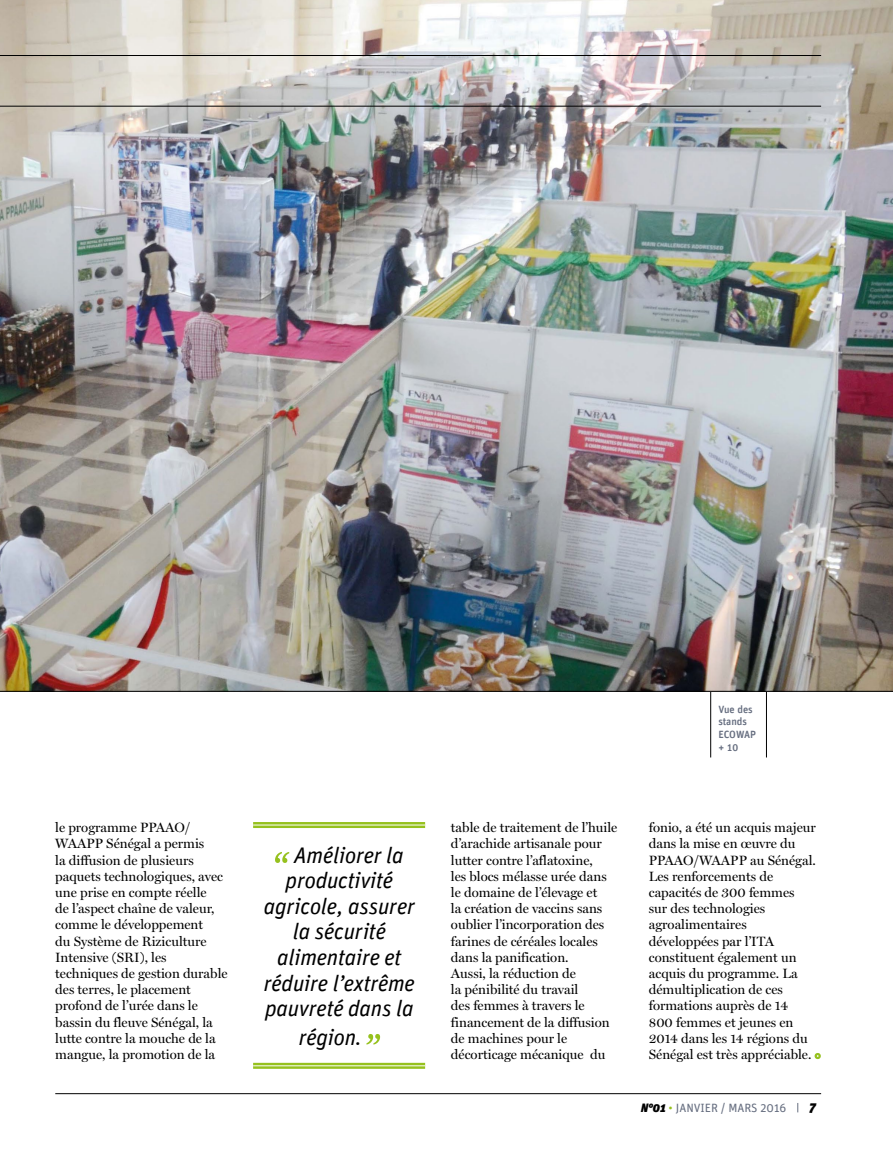
<style>
.page{position:relative;width:893px;height:1149px;background:#fff}
.page>*{position:absolute;margin:0;border:0;box-sizing:border-box;transform-origin:0 0}
.t1{font:22.5px "Unit Regular Italic TF";letter-spacing:-.01em;color:#000}
.t2{font:13.5px/16.2px "Miller Display";color:#000}
.t3{font:italic 900 13.5px "Unit";color:#000}
.t4{font:12px "Unit";color:#666e80}
.t5{font:10.5px/12.6px "Unit Medium TF";color:#666e80}
.s1{font-weight:900;font-style:italic;color:#000}
.s2{font-family:"Unit Regular TF";color:#96c11e}
</style>
<div class="page">
<hr style="left:55px;top:1092px;width:766px;height:1px;background:#000">
<hr style="left:766px;top:675px;width:1px;height:82px;background:#000">
<hr style="left:710px;top:675px;width:1px;height:82px;background:#000">
<img style="left:0;top:1px;width:892px;height:690px">
<hr style="left:0;top:55px;width:821px;height:1px;background:#000">
<hr style="left:0;top:106px;width:821px;height:1px;background:#000">
<svg style="left:815px;top:1053px;width:6px;height:5px"></svg>
<svg style="left:275px;top:852px;width:14px;height:10px"></svg>
<svg style="left:366px;top:1034px;width:14px;height:10px"></svg>
<svg style="left:253px;top:822px;width:172px;height:5px"></svg>
<hr style="left:253px;top:824px;width:172px;height:1px;background:#fff">
<svg style="left:253px;top:1062px;width:172px;height:6px"></svg>
<hr style="left:253px;top:1065px;width:172px;height:1px;background:#fff">
<p class="t5" style="left:718px;top:703px;width:39px">Vue des stands<br>ECOWAP + 10</p>
<p class="t2" style="left:55px;top:819px;width:174px">le programme PPAAO/<br>WAAPP Sénégal a permis<br>la diffusion de plusieurs paquets technologiques, avec une prise en compte réelle<br>de l’aspect chaîne de valeur, comme le développement<br>du Système de Riziculture<br>Intensive (SRI), les techniques de gestion durable des terres, le placement profond de l’urée dans le bassin du fleuve Sénégal, la lutte contre la mouche de la mangue, la promotion de la</p>
<p class="t2" style="left:451px;top:819px;width:168px">table de traitement de l’huile d’arachide artisanale pour lutter contre l’aflatoxine,<br>les blocs mélasse urée dans le domaine de l’élevage et<br>la création de vaccins sans oublier l’incorporation des farines de céréales locales dans la panification.<br>Aussi, la réduction de<br>la pénibilité du travail<br>des femmes à travers le financement de la diffusion de machines pour le décorticage mécanique du</p>
<p class="t2" style="left:649px;top:819px;width:169px">fonio, a été un acquis majeur dans la mise en œuvre du<br>PPAAO/WAAPP au Sénégal.<br>Les renforcements de capacités de 300 femmes sur des technologies agroalimentaires développées par l’ITA constituent également un acquis du programme. La démultiplication de ces formations auprès de 14<br>800 femmes et jeunes en<br>2014 dans les 14 régions du<br>Sénégal est très appréciable.</p>
<h1 class="t1" style="left:294px;top:842px;width:111px">Améliorer la</h1>
<h1 class="t1" style="left:286px;top:868px;width:109px">productivité</h1>
<h1 class="t1" style="left:264px;top:893px;width:153px">agricole, assurer</h1>
<h1 class="t1" style="left:293px;top:919px;width:95px">la sécurité</h1>
<h1 class="t1" style="left:277px;top:944px;width:126px">alimentaire et</h1>
<h1 class="t1" style="left:264px;top:970px;width:153px">réduire l’extrême</h1>
<h1 class="t1" style="left:265px;top:995px;width:150px">pauvreté dans la</h1>
<h1 class="t1" style="left:299px;top:1024px;width:65px">région.</h1>
<p class="t4" style="left:641px;top:1102px;width:147px"><span class="s1">N°01</span> <span class="s2">•</span> JANVIER / MARS 2016</p>
<p class="t3" style="left:809px;top:1099px;width:8px">7</p>
</div>
